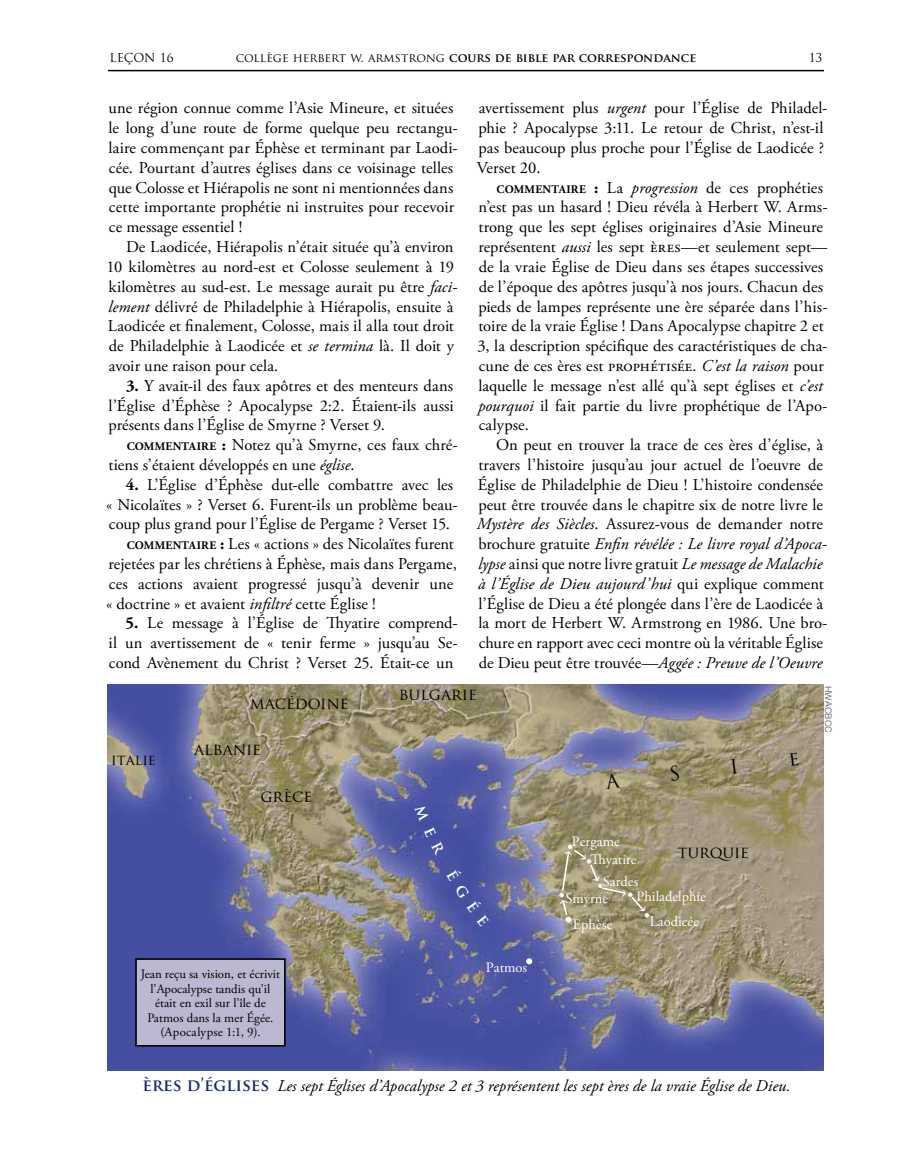
<style>
.page{position:relative;width:905px;height:1175px;background:#fff}
.page>*{position:absolute;margin:0;border:0;box-sizing:border-box;transform-origin:0 0}
.t1{font:16.5px/19.8px "Adobe Garamond Pro";color:#000}
.t2{font:italic 16.5px "Adobe Garamond Pro";color:#000}
.t3{font:16.05px "Trajan Pro";color:#000}
.t4{font:14.4px/26.5px "Adobe Garamond Pro";color:#fff}
.t5{font:14.4px "Trajan Pro";color:#000}
.t6{font:12.9px/14.4px "Adobe Garamond Pro";color:#000;text-align:center}
.t7{font:700 12px "Trajan Pro";color:#000}
.t8{font:12px "Trajan Pro";color:#000}
.t9{font:9px "Helvetica Neue";letter-spacing:.02em;color:#6d6e71}
.s1{font-weight:400}
.s2{font-style:italic}
.s3{font-weight:700}
.s4{font-weight:700;font-size:11.55px}
.s5{font-family:"Trajan Pro";font-weight:700;font-style:normal;color:#192b6c}
</style>
<div class="page">
<img style="left:107px;top:684px;width:717px;height:386px">
<div style="left:136px;top:959px;width:149px;height:86px;background:#bab9d1"></div>
<div style="left:135px;top:958px;width:151px;height:88px;border:2px solid #000"></div>
<svg style="left:526px;top:958px;width:6px;height:6px"></svg>
<hr style="left:108px;top:70px;width:716px;height:1px;background:#000">
<div style="left:414px;top:804px;width:31px;height:52px;background:#4752a4"></div>
<svg style="left:446px;top:867px;width:43px;height:59px;background:#4852a3"></svg>
<svg style="left:604px;top:773px;width:16px;height:16px"></svg>
<svg style="left:670px;top:765px;width:9px;height:16px"></svg>
<svg style="left:731px;top:758px;width:6px;height:15px"></svg>
<svg style="left:789px;top:753px;width:9px;height:13px"></svg>
<svg style="left:559px;top:844px;width:90px;height:78px;background:#9d9471"></svg>
<p class="t8" style="left:110px;top:50px;width:65px">LEÇON 16</p>
<p class="t7" style="left:236px;top:50px;width:462px"><span class="s1">collège herbert w. armstrong</span> COURS DE BIBLE PAR CORRESPONDANCE</p>
<p class="t8" style="left:808px;top:50px;width:15px">13</p>
<p class="t1" style="left:108px;top:99px;width:351px">une région connue comme l’Asie Mineure, et situées le long d’une route de forme quelque peu rectangu&shy;laire commençant par Éphèse et terminant par Laodi&shy;cée. Pourtant d’autres églises dans ce voisinage telles que Colosse et Hiérapolis ne sont ni mentionnées dans cette importante prophétie ni instruites pour recevoir ce message essentiel !</p>
<p class="t1" style="left:107px;top:237px;width:352px;text-indent:19px">De Laodicée, Hiérapolis n’était située qu’à environ 10 kilomètres au nord-est et Colosse seulement à 19 kilomètres au sud-est. Le message aurait pu être <span class="s2">faci&shy;lement</span> délivré de Philadelphie à Hiérapolis, ensuite à Laodicée et finalement, Colosse, mais il alla tout droit de Philadelphie à Laodicée et <span class="s2">se termina</span> là. Il doit y avoir une raison pour cela.</p>
<p class="t1" style="left:109px;top:376px;width:346px;text-align:justify;text-indent:17px"><span class="s3">3.</span> Y avait-il des faux apôtres et des menteurs dans l’Église d’Éphèse ? Apocalypse 2:2. Étaient-ils aussi présents dans l’Église de Smyrne ? Verset 9.</p>
<p class="t1" style="left:109px;top:435px;width:351px;text-indent:18px"><span class="s4">COMMENTAIRE</span> <span class="s3">:</span> Notez qu’à Smyrne, ces faux chré&shy;tiens s’étaient développés en une <span class="s2">église</span>.</p>
<p class="t1" style="left:126px;top:475px;width:329px"><span class="s3">4.</span> L’Église d’Éphèse dut-elle combattre avec les</p>
<p class="t1" style="left:106px;top:495px;width:353px">« Nicolaïtes » ? Verset 6. Furent-ils un problème beau-</p>
<p class="t1" style="left:109px;top:515px;width:343px">coup plus grand pour l’Église de Pergame ? Verset 15.</p>
<p class="t1" style="left:127px;top:534px;width:329px"><span class="s4">COMMENTAIRE</span> <span class="s3">:</span> Les « actions » des Nicolaïtes furent</p>
<p class="t1" style="left:108px;top:554px;width:350px">rejetées par les chrétiens à Éphèse, mais dans Pergame,</p>
<p class="t1" style="left:109px;top:574px;width:346px">ces actions avaient progressé jusqu’à devenir une</p>
<p class="t1" style="left:106px;top:594px;width:271px">« doctrine » et avaient <span class="s2">infiltré</span> cette Église !</p>
<p class="t1" style="left:108px;top:614px;width:351px;text-align:justify;text-indent:17px"><span class="s3">5.</span> Le message à l’Église de Thyatire comprend&shy;il un avertissement de « tenir ferme » jusqu’au Se&shy;cond Avènement du Christ ? Verset 25. Était-ce un</p>
<p class="t1" style="left:476px;top:99px;width:352px">avertissement plus <span class="s2">urgent</span> pour l’Église de Philadel&shy;phie ? Apocalypse 3:11. Le retour de Christ, n’est-il pas beaucoup plus proche pour l’Église de Laodicée ?<br>Verset 20.</p>
<p class="t1" style="left:477px;top:178px;width:352px;text-indent:19px"><span class="s4">COMMENTAIRE</span> <span class="s3">:</span> La <span class="s2">progression</span> de ces prophéties n’est pas un hasard ! Dieu révéla à Herbert W. Arms&shy;trong que les sept églises originaires d’Asie Mineure représentent <span class="s2">aussi</span> les sept ères—et seulement sept— de la vraie Église de Dieu dans ses étapes successives de l’époque des apôtres jusqu’à nos jours. Chacun des pieds de lampes représente une ère séparée dans l’his&shy;toire de la vraie Église ! Dans Apocalypse chapitre 2 et 3, la description spécifique des caractéristiques de cha&shy;cune de ces ères est prophétisée. <span class="s2">C’est la raison</span> pour laquelle le message n’est allé qu’à sept églises et <span class="s2">c’est pourquoi</span> il fait partie du livre prophétique de l’Apo&shy;calypse.</p>
<p class="t1" style="left:477px;top:435px;width:352px;text-indent:19px">On peut en trouver la trace de ces ères d’église, à travers l’histoire jusqu’au jour actuel de l’oeuvre de Église de Philadelphie de Dieu ! L’histoire condensée peut être trouvée dans le chapitre six de notre livre le <span class="s2">Mystère des Siècles</span>. Assurez-vous de demander notre brochure gratuite <span class="s2">Enfin révélée : Le livre royal d’Apoca&shy;lypse</span> ainsi que notre livre gratuit <span class="s2">Le message de Malachie à l’Église de Dieu aujourd’hui</span> qui explique comment l’Église de Dieu a été plongée dans l’ère de Laodicée à la mort de Herbert W. Armstrong en 1986. Une bro&shy;chure en rapport avec ceci montre où la véritable Église de Dieu peut être trouvée—<span class="s2">Aggée : Preuve de l’Oeuvre</span></p>
<p class="t9" style="left:834px;top:686px;width:48px;rotate:90deg">HWACBCC</p>
<p class="t3" style="left:399px;top:684px;width:80px">bulgarie</p>
<p class="t3" style="left:250px;top:693px;width:100px">macédoine</p>
<p class="t3" style="left:194px;top:739px;width:68px">albanie</p>
<p class="t5" style="left:111px;top:750px;width:46px">italie</p>
<p class="t3" style="left:260px;top:786px;width:53px">grèce</p>
<p class="t6" style="left:141px;top:967px;width:141px">Jean reçu sa vision, et écrivit l’Apocalypse tandis qu’il était en exil sur l’île de<br>Patmos dans la mer Égée. (Apocalypse 1:1, 9).</p>
<p class="t4" style="left:486px;top:955px;width:43px">Patmos</p>
<p class="t4" style="left:590px;top:832px;width:48px;line-height:18.5px;text-indent:-18px">Pergame<br>Thyatire</p>
<p class="t4" style="left:636px;top:874px;width:71px;line-height:14.9px;text-indent:-34px">Sardes<br>Philadelphie</p>
<p class="t4" style="left:649px;top:909px;width:51px">Laodicée</p>
<p class="t3" style="left:677px;top:841px;width:73px">turquie</p>
<p class="t4" style="left:565px;top:885px;width:49px;text-align:center">Smyrne<br>Ephèse</p>
<p class="t2" style="left:142px;top:1076px;width:649px"><span class="s5">ÈRES D’ÉGLISES</span> Les sept Églises d’Apocalypse 2 et 3 représentent les sept ères de la vraie Église de Dieu.</p>
</div>
